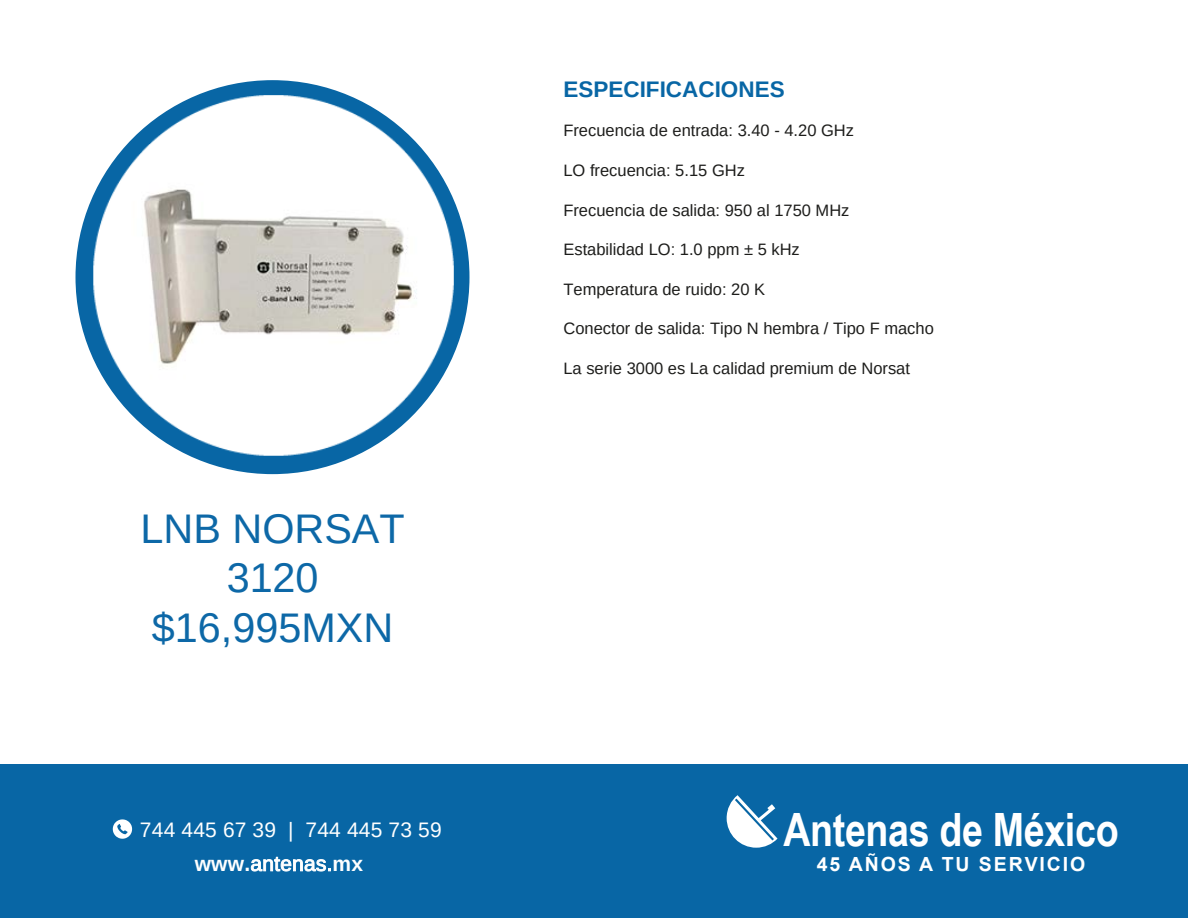
<style>
.page{position:relative;width:1188px;height:918px;background:#fff}
.page>*{position:absolute;margin:0;border:0;box-sizing:border-box;transform-origin:0 0}
.t1{font:700 45.9px "Arial Narrow";letter-spacing:-.01em;color:#fff}
.t2{font:41.4px/49.7px "Arimo";color:#0d68a7;text-align:center}
.t3{font:700 22.5px "Arimo";color:#0866a5}
.t4{font:21px/33.8px "Arimo";letter-spacing:.01em;color:#fff}
.t5{font:700 19.5px "Arial";letter-spacing:.095em;color:#fff}
.t6{font:16.5px "Arimo";color:#1d1d1b}
.s1{font-weight:700}
</style>
<div class="page">
<div style="left:76px;top:80px;width:393px;height:394px;background:#0866a5;border-radius:50%"></div>
<img style="left:75px;top:95px;width:395px;height:363px">
<div style="left:0;top:765px;width:1188px;height:152px;background:#0866a5"></div>
<svg style="left:727px;top:795px;width:51px;height:53px"></svg>
<svg style="left:113px;top:819px;width:19px;height:20px"></svg>
<h2 class="t2" style="left:141px;top:504px;width:266px">LNB NORSAT<br>3120 $16,995MXN</h2>
<p class="t4" style="left:195px;top:813px;width:249px;text-indent:-55px">744 445 67 39 | 744 445 73 59 <span class="s1">www.</span>antenas.<span class="s1">mx</span></p>
<h3 class="t3" style="left:563px;top:74px;width:223px">ESPECIFICACIONES</h3>
<p class="t6" style="left:563px;top:122px;width:292px">Frecuencia de entrada: 3.40 - 4.20 GHz</p>
<p class="t6" style="left:563px;top:162px;width:183px">LO frecuencia: 5.15 GHz</p>
<p class="t6" style="left:563px;top:201px;width:288px">Frecuencia de salida: 950 al 1750 MHz</p>
<p class="t6" style="left:563px;top:241px;width:238px">Estabilidad LO: 1.0 ppm ± 5 kHz</p>
<p class="t6" style="left:563px;top:280px;width:203px">Temperatura de ruido: 20 K</p>
<p class="t6" style="left:563px;top:320px;width:372px">Conector de salida: Tipo N hembra / Tipo F macho</p>
<p class="t6" style="left:563px;top:360px;width:348px">La serie 3000 es La calidad premium de Norsat</p>
<h1 class="t1" style="left:783px;top:795px;width:337px">Antenas de México</h1>
<p class="t5" style="left:817px;top:851px;width:270px">45 AÑOS A TU SERVICIO</p>
</div>
